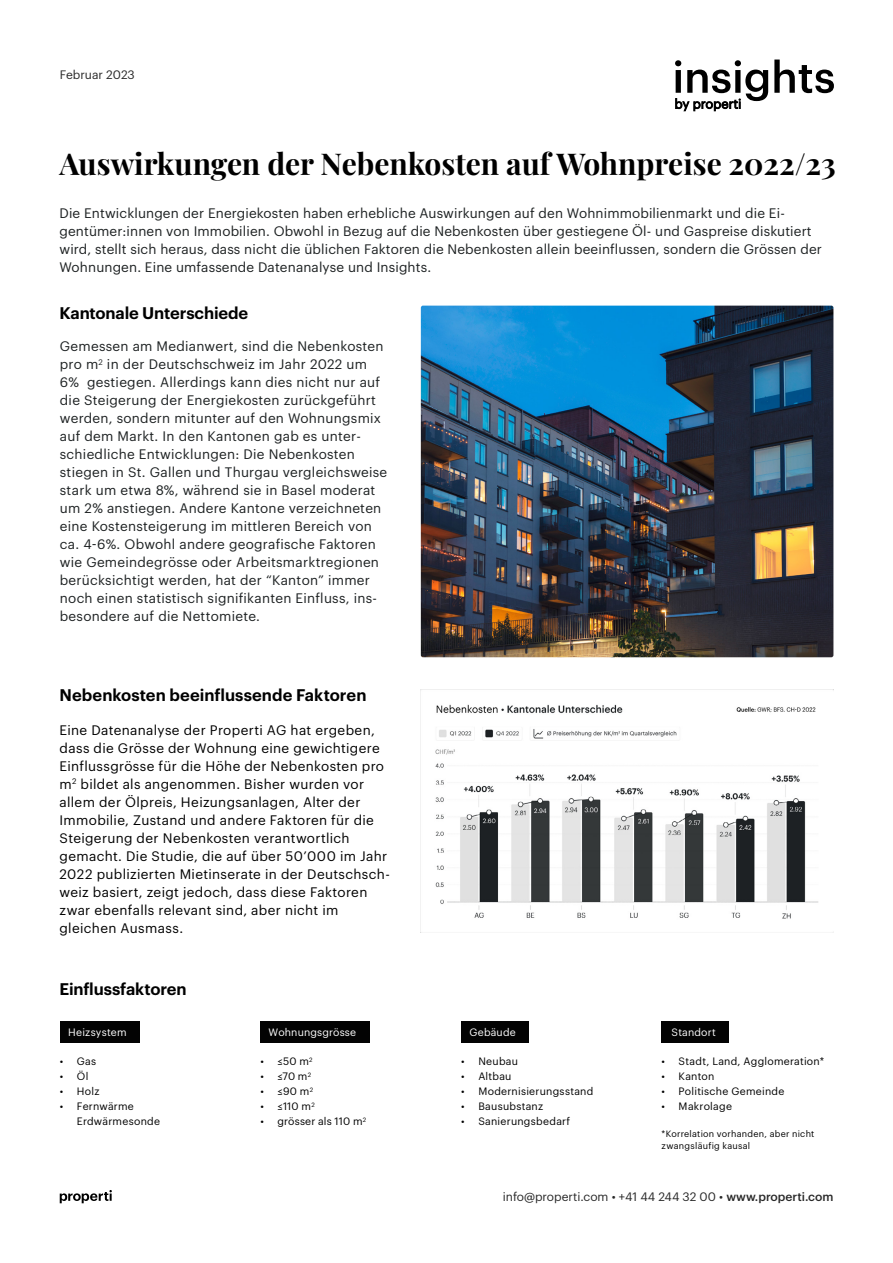
<style>
.page{position:relative;width:893px;height:1263px;background:#fff}
.page>*{position:absolute;margin:0;border:0;box-sizing:border-box;transform-origin:0 0}
.t1{font:700 30px "Playfair Display";color:#000}
.t2{font:600 16.5px "Graphik";letter-spacing:-.005em;color:#000}
.t3{font:13.5px/18px "Graphik";letter-spacing:.02em;color:#1d2122}
.t4{font:13.5px/18px "Graphik";letter-spacing:.025em;color:#000}
.t5{font:12px "Graphik";color:#282828}
.t6{font:10.5px/15px "Graphik";letter-spacing:.025em;color:#000}
.t7{font:10.5px "Graphik";letter-spacing:.02em;color:#fff}
.t8{font:9px/12px "Graphik";letter-spacing:.03em;color:#000}
.s1{font-weight:500}
</style>
<div class="page">
<img style="left:421px;top:306px;width:412px;height:351px">
<img style="left:421px;top:689px;width:412px;height:230px">
<div style="left:60px;top:1021px;width:80px;height:21px;background:#030303"></div>
<div style="left:260px;top:1021px;width:110px;height:21px;background:#030303"></div>
<div style="left:461px;top:1021px;width:67px;height:21px;background:#030303"></div>
<div style="left:662px;top:1021px;width:67px;height:21px;background:#030303"></div>
<svg style="left:774px;top:60px;width:60px;height:33px"></svg>
<svg style="left:675px;top:60px;width:93px;height:51px"></svg>
<svg style="left:60px;top:1190px;width:52px;height:13px"></svg>
<p class="t5" style="left:60px;top:65px;width:76px">Februar 2023</p>
<h1 class="t1" style="left:60px;top:140px;width:778px">Auswirkungen der Nebenkosten auf Wohnpreise 2022/23</h1>
<p class="t3" style="left:60px;top:203px;width:764px">Die Entwicklungen der Energiekosten haben erhebliche Auswirkungen auf den Wohnimmobilienmarkt und die Ei&shy;gentümer:innen von Immobilien. Obwohl in Bezug auf die Nebenkosten über gestiegene Öl- und Gaspreise diskutiert wird, stellt sich heraus, dass nicht die üblichen Faktoren die Nebenkosten allein beeinflussen, sondern die Grössen der Wohnungen. Eine umfassende Datenanalyse und Insights.</p>
<p class="t2" style="left:60px;top:300px;width:190px">Kantonale Unterschiede</p>
<p class="t3" style="left:60px;top:336px;width:329px">Gemessen am Medianwert, sind die Nebenkosten pro m<sup>2</sup> in der Deutschschweiz im Jahr 2022 um 6% gestiegen. Allerdings kann dies nicht nur auf die Steigerung der Energiekosten zurückgeführt werden, sondern mitunter auf den Wohnungsmix auf dem Markt. In den Kantonen gab es unter&shy;schiedliche Entwicklungen: Die Nebenkosten stiegen in St. Gallen und Thurgau vergleichsweise stark um etwa 8%, während sie in Basel moderat um 2% anstiegen. Andere Kantone verzeichneten eine Kostensteigerung im mittleren Bereich von ca. 4-6%. Obwohl andere geografische Faktoren wie Gemeindegrösse oder Arbeitsmarktregionen berücksichtigt werden, hat der “Kanton” immer noch einen statistisch signifikanten Einfluss, ins&shy;besondere auf die Nettomiete.</p>
<p class="t2" style="left:60px;top:682px;width:308px">Nebenkosten beeinflussende Faktoren</p>
<p class="t4" style="left:60px;top:719px;width:332px">Eine Datenanalyse der Properti AG hat ergeben, dass die Grösse der Wohnung eine gewichtigere Einflussgrösse für die Höhe der Nebenkosten pro m<sup>2</sup> bildet als angenommen. Bisher wurden vor allem der Ölpreis, Heizungsanlagen, Alter der Immobilie, Zustand und andere Faktoren für die Steigerung der Nebenkosten verantwortlich gemacht. Die Studie, die auf über 50’000 im Jahr 2022 publizierten Mietinserate in der Deutschsch&shy;weiz basiert, zeigt jedoch, dass diese Faktoren zwar ebenfalls relevant sind, aber nicht im gleichen Ausmass.</p>
<p class="t2" style="left:60px;top:976px;width:129px">Einflussfaktoren</p>
<p class="t7" style="left:68px;top:1024px;width:60px">Heizsystem</p>
<p class="t7" style="left:269px;top:1024px;width:89px">Wohnungsgrösse</p>
<p class="t7" style="left:469px;top:1024px;width:48px">Gebäude</p>
<p class="t7" style="left:671px;top:1024px;width:46px">Standort</p>
<p class="t6" style="left:60px;top:1053px;width:38px">• Gas</p>
<p class="t6" style="left:60px;top:1068px;width:30px">• Öl</p>
<p class="t6" style="left:60px;top:1083px;width:41px">• Holz</p>
<p class="t6" style="left:77px;top:1098px;width:85px;text-indent:-17px">• Fernwärme<br>Erdwärmesonde</p>
<p class="t6" style="left:260px;top:1053px;width:54px">• ≤50 m<sup>2</sup></p>
<p class="t6" style="left:260px;top:1068px;width:52px">• ≤70 m<sup>2</sup></p>
<p class="t6" style="left:260px;top:1083px;width:54px">• ≤90 m<sup>2</sup></p>
<p class="t6" style="left:260px;top:1098px;width:56px">• ≤110 m<sup>2</sup></p>
<p class="t6" style="left:260px;top:1113px;width:107px">• grösser als 110 m<sup>2</sup></p>
<p class="t6" style="left:461px;top:1053px;width:58px">• Neubau</p>
<p class="t6" style="left:461px;top:1068px;width:52px">• Altbau</p>
<p class="t6" style="left:461px;top:1083px;width:134px">• Modernisierungsstand</p>
<p class="t6" style="left:461px;top:1098px;width:83px">• Bausubstanz</p>
<p class="t6" style="left:461px;top:1113px;width:110px">• Sanierungsbedarf</p>
<p class="t6" style="left:662px;top:1053px;width:164px">• Stadt, Land, Agglomeration*</p>
<p class="t6" style="left:662px;top:1068px;width:54px">• Kanton</p>
<p class="t6" style="left:662px;top:1083px;width:124px">• Politische Gemeinde</p>
<p class="t6" style="left:662px;top:1098px;width:72px">• Makrolage</p>
<p class="t8" style="left:662px;top:1127px;width:154px">*Korrelation vorhanden, aber nicht zwangsläufig kausal</p>
<p class="t5" style="left:503px;top:1188px;width:332px">info@properti.com • +41 44 244 32 00 • <span class="s1">www.properti.com</span></p>
</div>
